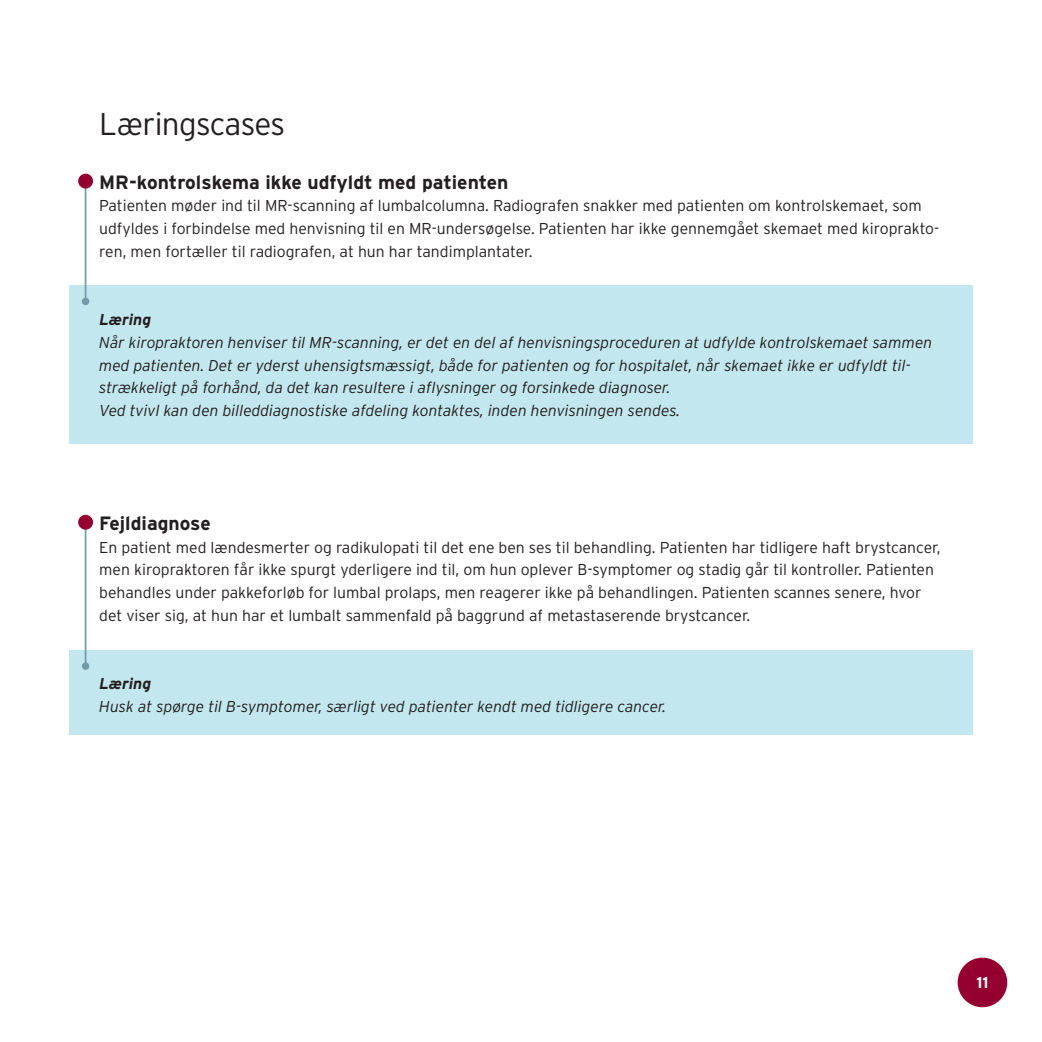
<style>
.page{position:relative;width:1042px;height:1042px;background:#fff}
.page>*{position:absolute;margin:0;border:0;box-sizing:border-box;transform-origin:0 0}
.t1{font:300 31.5px "Interstate";letter-spacing:-.02em;color:#231f20}
.t2{font:700 19.25px "Interstate";color:#231f20}
.t3{font:300 15.75px/22.8px "Interstate";color:#231f20}
.t4{font:italic 300 15.75px/22.8px "Interstate";color:#231f20}
.t5{font:italic 700 15.75px "Interstate";color:#231f20}
.t6{font:700 15.75px "Interstate";color:#fff}
</style>
<div class="page">
<div style="left:69px;top:650px;width:903px;height:84px;background:#c3e7ee"></div>
<hr style="left:85px;top:521px;width:1px;height:145px;background:#739baa">
<div style="left:78px;top:515px;width:15px;height:15px;background:#940130;border-radius:50%"></div>
<div style="left:82px;top:662px;width:7px;height:8px;background:#739baa;border-radius:50%"></div>
<div style="left:69px;top:285px;width:903px;height:159px;background:#c3e7ee"></div>
<hr style="left:85px;top:180px;width:1px;height:122px;background:#739baa">
<div style="left:78px;top:174px;width:15px;height:15px;background:#940130;border-radius:50%"></div>
<div style="left:82px;top:298px;width:7px;height:7px;background:#739baa;border-radius:50%"></div>
<div style="left:957px;top:957px;width:50px;height:50px;background:#940130;border-radius:50%"></div>
<h1 class="t1" style="left:99px;top:106px;width:188px">Læringscases</h1>
<p class="t2" style="left:99px;top:171px;width:411px">MR-kontrolskema ikke udfyldt med patienten</p>
<p class="t3" style="left:99px;top:194px;width:841px">Patienten møder ind til MR-scanning af lumbalcolumna. Radiografen snakker med patienten om kontrolskemaet, som udfyldes i forbindelse med henvisning til en MR-undersøgelse. Patienten har ikke gennemgået skemaet med kiroprakto&shy;ren, men fortæller til radiografen, at hun har tandimplantater.</p>
<p class="t5" style="left:99px;top:311px;width:53px">Læring</p>
<p class="t4" style="left:99px;top:331px;width:834px">Når kiropraktoren henviser til MR-scanning, er det en del af henvisningsproceduren at udfylde kontrolskemaet sammen med patienten. Det er yderst uhensigtsmæssigt, både for patienten og for hospitalet, når skemaet ikke er udfyldt til&shy;strækkeligt på forhånd, da det kan resultere i aflysninger og forsinkede diagnoser.<br>Ved tvivl kan den billeddiagnostiske afdeling kontaktes, inden henvisningen sendes.</p>
<p class="t2" style="left:99px;top:512px;width:113px">Fejldiagnose</p>
<p class="t3" style="left:99px;top:536px;width:842px">En patient med lændesmerter og radikulopati til det ene ben ses til behandling. Patienten har tidligere haft brystcancer, men kiropraktoren får ikke spurgt yderligere ind til, om hun oplever B-symptomer og stadig går til kontroller. Patienten behandles under pakkeforløb for lumbal prolaps, men reagerer ikke på behandlingen. Patienten scannes senere, hvor det viser sig, at hun har et lumbalt sammenfald på baggrund af metastaserende brystcancer.</p>
<p class="t5" style="left:99px;top:675px;width:53px">Læring</p>
<p class="t4" style="left:99px;top:695px;width:569px">Husk at spørge til B-symptomer, særligt ved patienter kendt med tidligere cancer.</p>
<p class="t6" style="left:976px;top:973px;width:14px">11</p>
</div>
